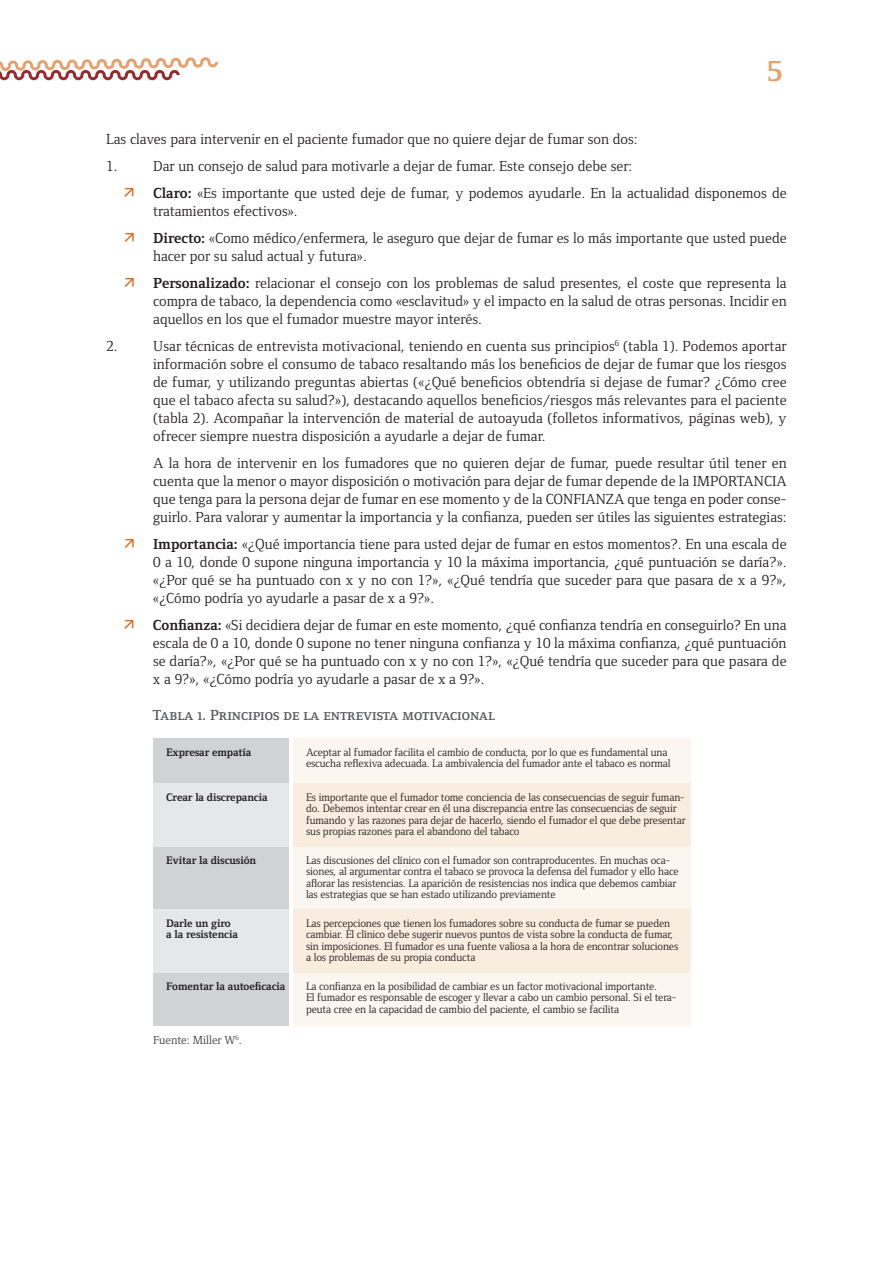
<style>
.page{position:relative;width:893px;height:1263px;background:#fff}
.page>*{position:absolute;margin:0;border:0;box-sizing:border-box;transform-origin:0 0}
.t1{font:700 30px "Foundry Form Serif";color:#e5a270}
.t2{font:15px/18px "Foundry Form Serif";color:#231f20}
.t3{font:15px "Foundry Form Serif Demi SC";color:#57585a}
.t4{font:12px "Foundry Form Serif";color:#3e3e3f}
.t5{font:11.25px/11.2px "Foundry Form Serif";letter-spacing:-.01em;color:#231f20}
.t6{font:700 11.25px/11.2px "Foundry Form Serif";letter-spacing:-.01em;color:#231f20}
.s1{font-weight:700}
</style>
<div class="page">
<svg style="left:0;top:57px;width:218px;height:18px"></svg>
<div style="left:153px;top:739px;width:136px;height:45px;background:#d1d2d4"></div>
<div style="left:153px;top:847px;width:136px;height:63px;background:#d1d2d4"></div>
<div style="left:153px;top:973px;width:136px;height:53px;background:#d1d2d4"></div>
<div style="left:153px;top:784px;width:136px;height:63px;background:#e6e7e9"></div>
<div style="left:153px;top:910px;width:136px;height:63px;background:#e6e7e9"></div>
<div style="left:293px;top:739px;width:397px;height:45px;background:#fcf6f0"></div>
<div style="left:293px;top:847px;width:397px;height:63px;background:#fcf6f0"></div>
<div style="left:293px;top:973px;width:397px;height:53px;background:#fcf6f0"></div>
<div style="left:293px;top:784px;width:397px;height:63px;background:#f9ede0"></div>
<div style="left:293px;top:910px;width:397px;height:63px;background:#f9ede0"></div>
<h1 class="t1" style="left:767px;top:54px;width:17px">5</h1>
<p class="t2" style="left:106px;top:130px;width:533px">Las claves para intervenir en el paciente fumador que no quiere dejar de fumar son dos:</p>
<p class="t2" style="left:153px;top:153px;width:635px;line-height:27px;text-indent:-47px">1. Dar un consejo de salud para motivarle a dejar de fumar. Este consejo debe ser:<br><span class="s1">Claro:</span> «Es importante que usted deje de fumar, y podemos ayudarle. En la actualidad disponemos de</p>
<p class="t2" style="left:153px;top:198px;width:635px;line-height:27px">tratamientos efectivos».<br><span class="s1">Directo:</span> «Como médico/enfermera, le aseguro que dejar de fumar es lo más importante que usted puede</p>
<p class="t2" style="left:153px;top:243px;width:635px;line-height:27px">hacer por su salud actual y futura».<br><span class="s1">Personalizado:</span> relacionar el consejo con los problemas de salud presentes, el coste que representa la</p>
<p class="t2" style="left:153px;top:292px;width:635px">compra de tabaco, la dependencia como «esclavitud» y el impacto en la salud de otras personas. Incidir en aquellos en los que el fumador muestre mayor interés.</p>
<p class="t2" style="left:153px;top:337px;width:635px;text-align:justify;text-indent:-47px">2. Usar técnicas de entrevista motivacional, teniendo en cuenta sus principios<sup>6</sup> (tabla 1). Podemos aportar información sobre el consumo de tabaco resaltando más los beneficios de dejar de fumar que los riesgos de fumar, y utilizando preguntas abiertas («¿Qué beneficios obtendría si dejase de fumar? ¿Cómo cree que el tabaco afecta su salud?»), destacando aquellos beneficios/riesgos más relevantes para el paciente (tabla 2). Acompañar la intervención de material de autoayuda (folletos informativos, páginas web), y ofrecer siempre nuestra disposición a ayudarle a dejar de fumar.</p>
<p class="t2" style="left:153px;top:454px;width:635px;text-align:justify">A la hora de intervenir en los fumadores que no quieren dejar de fumar, puede resultar útil tener en cuenta que la menor o mayor disposición o motivación para dejar de fumar depende de la IMPORTANCIA que tenga para la persona dejar de fumar en ese momento y de la CONFIANZA que tenga en poder conse&shy;guirlo. Para valorar y aumentar la importancia y la confianza, pueden ser útiles las siguientes estrategias:</p>
<p class="t2" style="left:153px;top:535px;width:635px;text-align:justify"><span class="s1">Importancia:</span> «¿Qué importancia tiene para usted dejar de fumar en estos momentos?. En una escala de 0 a 10, donde 0 supone ninguna importancia y 10 la máxima importancia, ¿qué puntuación se daría?». «¿Por qué se ha puntuado con x y no con 1?», «¿Qué tendría que suceder para que pasara de x a 9?», «¿Cómo podría yo ayudarle a pasar de x a 9?».</p>
<p class="t2" style="left:153px;top:616px;width:635px;text-align:justify"><span class="s1">Confianza:</span> «Si decidiera dejar de fumar en este momento, ¿qué confianza tendría en conseguirlo? En una escala de 0 a 10, donde 0 supone no tener ninguna confianza y 10 la máxima confianza, ¿qué puntuación se daría?», «¿Por qué se ha puntuado con x y no con 1?», «¿Qué tendría que suceder para que pasara de x a 9?», «¿Cómo podría yo ayudarle a pasar de x a 9?».</p>
<p class="t3" style="left:153px;top:707px;width:344px">Tabla 1. Principios de la entrevista motivacional</p>
<p class="t6" style="left:166px;top:747px;width:87px">Expresar empatía</p>
<p class="t5" style="left:306px;top:747px;width:366px">Aceptar al fumador facilita el cambio de conducta, por lo que es fundamental una escucha reflexiva adecuada. La ambivalencia del fumador ante el tabaco es normal</p>
<p class="t6" style="left:166px;top:792px;width:103px">Crear la discrepancia</p>
<p class="t5" style="left:306px;top:792px;width:381px">Es importante que el fumador tome conciencia de las consecuencias de seguir fuman&shy;do. Debemos intentar crear en él una discrepancia entre las consecuencias de seguir fumando y las razones para dejar de hacerlo, siendo el fumador el que debe presentar sus propias razones para el abandono del tabaco</p>
<p class="t6" style="left:166px;top:855px;width:92px">Evitar la discusión</p>
<p class="t5" style="left:306px;top:855px;width:374px">Las discusiones del clínico con el fumador son contraproducentes. En muchas oca&shy;siones, al argumentar contra el tabaco se provoca la defensa del fumador y ello hace aflorar las resistencias. La aparición de resistencias nos indica que debemos cambiar las estrategias que se han estado utilizando previamente</p>
<p class="t6" style="left:166px;top:918px;width:73px">Darle un giro a la resistencia</p>
<p class="t5" style="left:306px;top:918px;width:374px">Las percepciones que tienen los fumadores sobre su conducta de fumar se pueden cambiar. El clínico debe sugerir nuevos puntos de vista sobre la conducta de fumar, sin imposiciones. El fumador es una fuente valiosa a la hora de encontrar soluciones a los problemas de su propia conducta</p>
<p class="t6" style="left:166px;top:981px;width:121px">Fomentar la autoeficacia</p>
<p class="t5" style="left:306px;top:981px;width:372px">La confianza en la posibilidad de cambiar es un factor motivacional importante.<br>El fumador es responsable de escoger y llevar a cabo un cambio personal. Si el tera&shy;peuta cree en la capacidad de cambio del paciente, el cambio se facilita</p>
<p class="t4" style="left:153px;top:1033px;width:90px">Fuente: Miller W<sup>6</sup>.</p>
</div>
